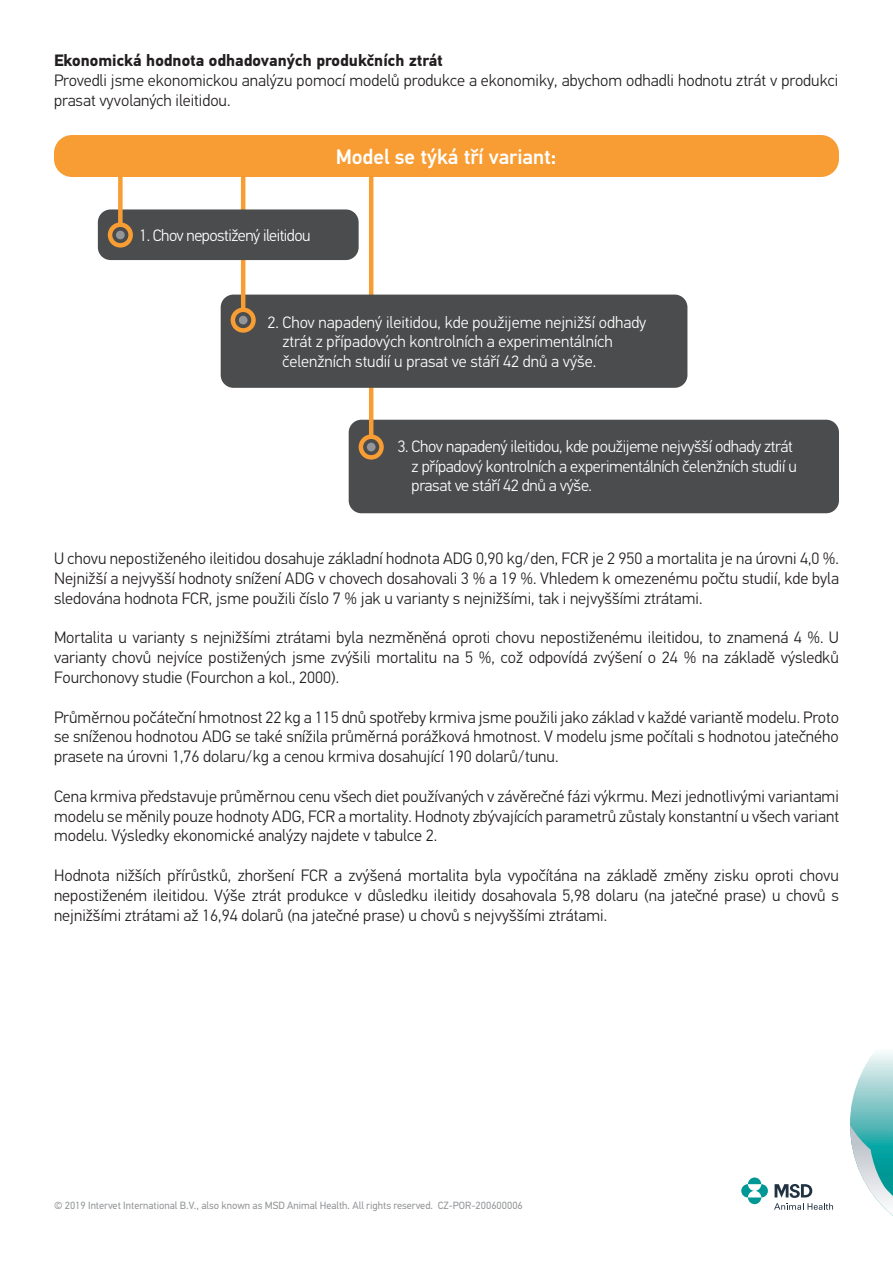
<style>
.page{position:relative;width:893px;height:1263px;background:#fff}
.page>*{position:absolute;margin:0;border:0;box-sizing:border-box;transform-origin:0 0}
.t1{font:500 21px "PF Din Text Pro";color:#fff}
.t2{font:300 16.5px/19.8px "PF Din Text Pro";color:#231f20;text-align:justify}
.t3{font:300 16.5px/19.8px "PF Din Text Pro";letter-spacing:-.02em;color:#fff}
.t4{font:300 16.5px/19.8px "PF Din Text Pro";color:#fff}
.t5{font:700 16.5px "PF Din Text Pro";color:#231f20}
.t6{font:10.5px "PF Din Text Pro";color:#939598}
</style>
<div class="page">
<svg style="left:774px;top:1184px;width:59px;height:26px"></svg>
<svg style="left:850px;top:1053px;width:43px;height:163px"></svg>
<svg style="left:741px;top:1177px;width:27px;height:27px"></svg>
<div style="left:54px;top:135px;width:785px;height:42px;background:#f89d33;border-radius:18px"></div>
<div style="left:349px;top:420px;width:490px;height:93px;background:#4b4c4d;border-radius:13px"></div>
<hr style="left:369px;top:167px;width:4px;height:269px;background:#f89d33">
<div style="left:359px;top:434px;width:25px;height:26px;border:4px solid #f89d33;border-radius:50%"></div>
<div style="left:367px;top:443px;width:9px;height:8px;background:#939598;border-radius:50%"></div>
<div style="left:221px;top:295px;width:466px;height:93px;background:#4b4c4d;border-radius:13px"></div>
<hr style="left:241px;top:175px;width:4px;height:135px;background:#f89d33">
<div style="left:231px;top:308px;width:25px;height:25px;border:4px solid #f89d33;border-radius:50%"></div>
<div style="left:239px;top:316px;width:9px;height:8px;background:#939598;border-radius:50%"></div>
<div style="left:98px;top:209px;width:261px;height:51px;background:#4b4c4d;border-radius:13px"></div>
<div style="left:118px;top:175px;width:5px;height:51px;background:#f89d33"></div>
<div style="left:108px;top:222px;width:25px;height:26px;border:4px solid #f89d33;border-radius:50%"></div>
<div style="left:116px;top:231px;width:9px;height:8px;background:#939598;border-radius:50%"></div>
<p class="t5" style="left:54px;top:51px;width:390px">Ekonomická hodnota odhadovaných produkčních ztrát</p>
<p class="t2" style="left:54px;top:71px;width:786px">Provedli jsme ekonomickou analýzu pomocí modelů produkce a ekonomiky, abychom odhadli hodnotu ztrát v produkci prasat vyvolaných ileitidou.</p>
<p class="t3" style="left:139px;top:226px;width:173px">1. Chov nepostižený ileitidou</p>
<p class="t1" style="left:336px;top:144px;width:222px">Model se týká tří variant:</p>
<p class="t4" style="left:282px;top:312px;width:365px;text-indent:-15px">2. Chov napadený ileitidou, kde použijeme nejnižší odhady ztrát z případových kontrolních a experimentálních čelenžních studií u prasat ve stáří 42 dnů a výše.</p>
<p class="t3" style="left:412px;top:437px;width:387px;text-indent:-14px">3. Chov napadený ileitidou, kde použijeme nejvyšší odhady ztrát z případový kontrolních a experimentálních čelenžních studií u prasat ve stáří 42 dnů a výše.</p>
<p class="t2" style="left:54px;top:549px;width:786px">U chovu nepostiženého ileitidou dosahuje základní hodnota ADG 0,90 kg/den, FCR je 2 950 a mortalita je na úrovni 4,0 %.<br>Nejnižší a nejvyšší hodnoty snížení ADG v chovech dosahovali 3 % a 19 %. Vhledem k omezenému počtu studií, kde byla sledována hodnota FCR, jsme použili číslo 7 % jak u varianty s nejnižšími, tak i nejvyššími ztrátami.</p>
<p class="t2" style="left:54px;top:628px;width:786px">Mortalita u varianty s nejnižšími ztrátami byla nezměněná oproti chovu nepostiženému ileitidou, to znamená 4 %. U varianty chovů nejvíce postižených jsme zvýšili mortalitu na 5 %, což odpovídá zvýšení o 24 % na základě výsledků Fourchonovy studie (Fourchon a kol., 2000).</p>
<p class="t2" style="left:54px;top:707px;width:786px">Průměrnou počáteční hmotnost 22 kg a 115 dnů spotřeby krmiva jsme použili jako základ v každé variantě modelu. Proto se sníženou hodnotou ADG se také snížila průměrná porážková hmotnost. V modelu jsme počítali s hodnotou jatečného prasete na úrovni 1,76 dolaru/kg a cenou krmiva dosahující 190 dolarů/tunu.</p>
<p class="t2" style="left:54px;top:786px;width:786px">Cena krmiva představuje průměrnou cenu všech diet používaných v závěrečné fázi výkrmu. Mezi jednotlivými variantami modelu se měnily pouze hodnoty ADG, FCR a mortality. Hodnoty zbývajících parametrů zůstaly konstantní u všech variant modelu. Výsledky ekonomické analýzy najdete v tabulce 2.</p>
<p class="t2" style="left:54px;top:866px;width:786px">Hodnota nižších přírůstků, zhoršení FCR a zvýšená mortalita byla vypočítána na základě změny zisku oproti chovu nepostiženém ileitidou. Výše ztrát produkce v důsledku ileitidy dosahovala 5,98 dolaru (na jatečné prase) u chovů s nejnižšími ztrátami až 16,94 dolarů (na jatečné prase) u chovů s nejvyššími ztrátami.</p>
<p class="t6" style="left:54px;top:1199px;width:470px">© 2019 Intervet International B.V., also known as MSD Animal Health. All rights reserved. CZ-POR-200600006</p>
</div>
